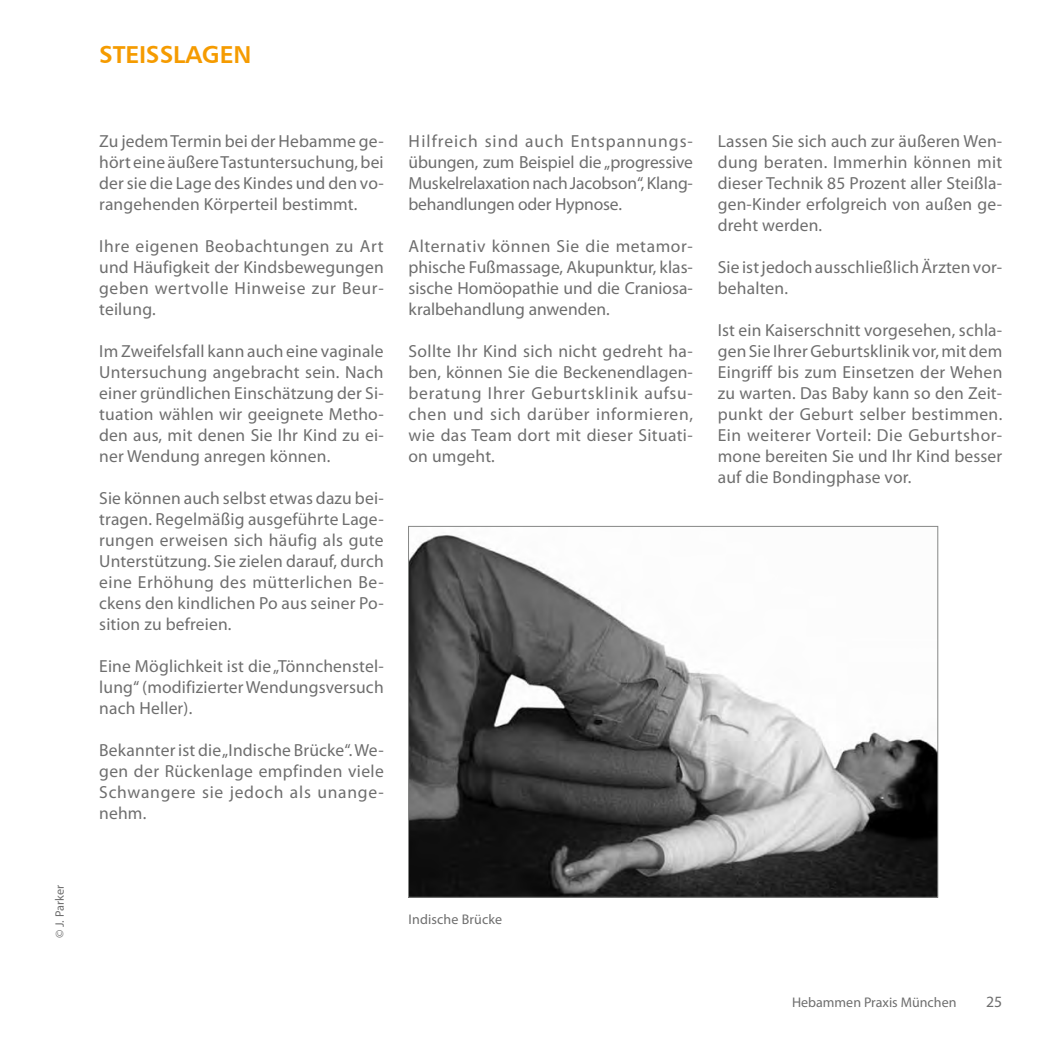
<style>
.page{position:relative;width:1042px;height:1042px;background:#fff}
.page>*{position:absolute;margin:0;border:0;box-sizing:border-box;transform-origin:0 0}
.t1{font:24.5px "Humanist 777 BT Bold B";letter-spacing:-.01em;color:#f59b00}
.t2{font:17.5px/21px "Myriad Pro";letter-spacing:.01em;color:#6e6e6e;text-align:justify}
.t3{font:15.75px "Myriad Pro";color:#6e6e6e}
.t4{font:14px "Myriad Pro";color:#6e6e6e}
.t5{font:12.25px "Myriad Pro";color:#6e6e6e}
</style>
<div class="page">
<img style="left:410px;top:535px;width:526px;height:361px">
<p class="t5" style="left:52px;top:938px;width:54px;rotate:-90deg">© J. Parker</p>
<h1 class="t1" style="left:99px;top:39px;width:154px">STEISSLAGEN</h1>
<p class="t2" style="left:99px;top:130px;width:286px">Zu jedem Termin bei der Hebamme ge&shy;hört eine äußere Tastuntersuchung, bei der sie die Lage des Kindes und den vo&shy;rangehenden Körperteil bestimmt.</p>
<p class="t2" style="left:99px;top:235px;width:286px">Ihre eigenen Beobachtungen zu Art und Häufigkeit der Kindsbewegungen geben wertvolle Hinweise zur Beur&shy;teilung.</p>
<p class="t2" style="left:99px;top:340px;width:286px">Im Zweifelsfall kann auch eine vaginale Untersuchung angebracht sein. Nach einer gründlichen Einschätzung der Si&shy;tuation wählen wir geeignete Metho&shy;den aus, mit denen Sie Ihr Kind zu ei&shy;ner Wendung anregen können.</p>
<p class="t2" style="left:99px;top:487px;width:286px">Sie können auch selbst etwas dazu bei&shy;tragen. Regelmäßig ausgeführte Lage&shy;rungen erweisen sich häufig als gute Unterstützung. Sie zielen darauf, durch eine Erhöhung des mütterlichen Be&shy;ckens den kindlichen Po aus seiner Po&shy;sition zu befreien.</p>
<p class="t2" style="left:99px;top:655px;width:286px">Eine Möglichkeit ist die „Tönnchenstel&shy;lung“ (modifizierter Wendungsversuch nach Heller).</p>
<p class="t2" style="left:99px;top:739px;width:286px">Bekannter ist die „Indische Brücke“. We&shy;gen der Rückenlage empfinden viele Schwangere sie jedoch als unange&shy;nehm.</p>
<p class="t2" style="left:408px;top:130px;width:286px">Hilfreich sind auch Entspannungs&shy;übungen, zum Beispiel die „progressive Muskelrelaxation nach Jacobson“, Klang&shy;behandlungen oder Hypnose.</p>
<p class="t2" style="left:408px;top:235px;width:286px">Alternativ können Sie die metamor&shy;phische Fußmassage, Akupunktur, klas&shy;sische Homöopathie und die Craniosa&shy;kralbehandlung anwenden.</p>
<p class="t2" style="left:408px;top:340px;width:286px">Sollte Ihr Kind sich nicht gedreht ha&shy;ben, können Sie die Beckenendlagen&shy;beratung Ihrer Geburtsklinik aufsu&shy;chen und sich darüber informieren, wie das Team dort mit dieser Situati&shy;on umgeht.</p>
<p class="t2" style="left:718px;top:130px;width:286px">Lassen Sie sich auch zur äußeren Wen&shy;dung beraten. Immerhin können mit dieser Technik 85 Prozent aller Steißla&shy;gen-Kinder erfolgreich von außen ge&shy;dreht werden.</p>
<p class="t2" style="left:718px;top:256px;width:286px">Sie ist jedoch ausschließlich Ärzten vor&shy;behalten.</p>
<p class="t2" style="left:718px;top:319px;width:286px">Ist ein Kaiserschnitt vorgesehen, schla&shy;gen Sie Ihrer Geburtsklinik vor, mit dem Eingriff bis zum Einsetzen der Wehen zu warten. Das Baby kann so den Zeit&shy;punkt der Geburt selber bestimmen.<br>Ein weiterer Vorteil: Die Geburtshor&shy;mone bereiten Sie und Ihr Kind besser auf die Bondingphase vor.</p>
<p class="t4" style="left:408px;top:911px;width:95px">Indische Brücke</p>
<p class="t4" style="left:792px;top:993px;width:166px">Hebammen Praxis München</p>
<p class="t3" style="left:986px;top:991px;width:18px">25</p>
</div>
